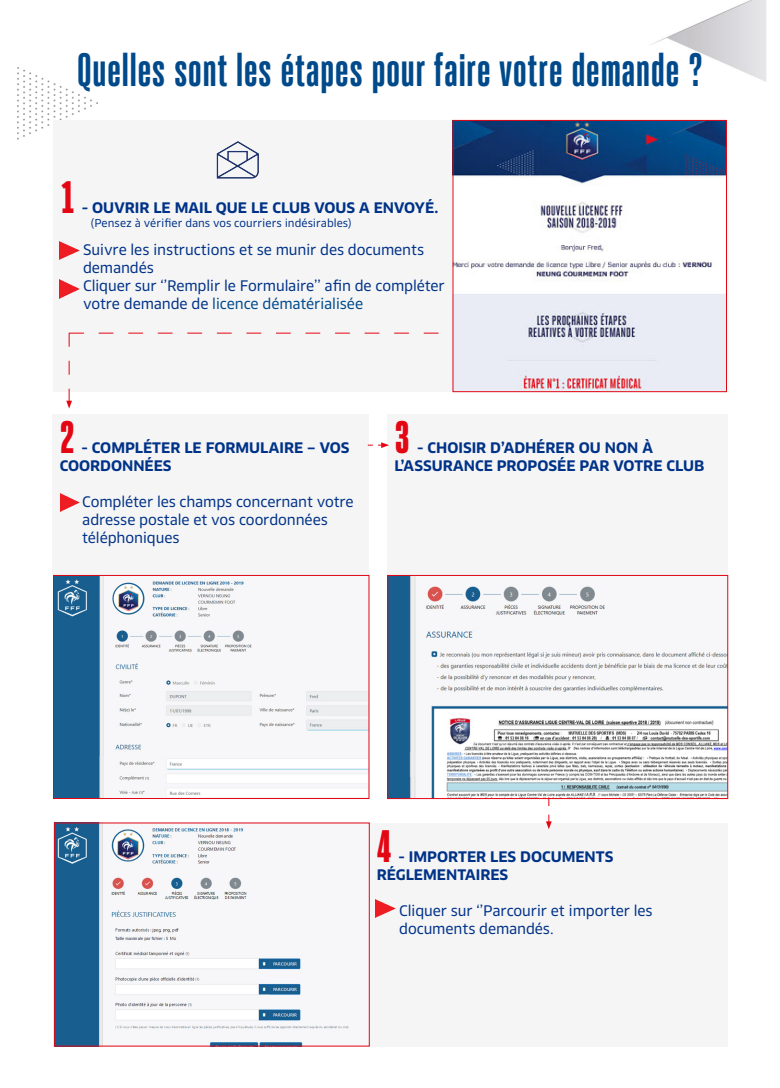
<style>
.page{position:relative;width:780px;height:1088px;background:#fff}
.page>*{position:absolute;margin:0;border:0;box-sizing:border-box;transform-origin:0 0}
.t1{font:46.25px "FFF Hero Bold";letter-spacing:-.01em;color:#004a8b}
.t2{font:45px "FFF Hero Black";color:#e30613}
.t3{font:15px/18px "FFF Equipe Regular";letter-spacing:-.01em;color:#003287}
.t4{font:15px/18px "FFF Equipe Bold";color:#003287}
.t5{font:11.25px "FFF Equipe Regular";letter-spacing:.005em;color:#003287}
.s1{color:#004a8b}
</style>
<div class="page">
<img style="left:651px;top:0;width:116px;height:82px">
<img style="left:18px;top:68px;width:80px;height:71px">
<div style="left:53px;top:120px;width:399px;height:272px;background:#f5f5f6"></div>
<div style="left:387px;top:414px;width:341px;height:161px;background:#f5f5f6"></div>
<div style="left:53px;top:414px;width:315px;height:161px;background:#f5f5f6"></div>
<div style="left:369px;top:823px;width:359px;height:223px;background:#f5f5f6"></div>
<img style="left:454px;top:122px;width:270px;height:268px">
<div style="left:452px;top:120px;width:274px;height:272px;border:1px solid #e30613"></div>
<img style="left:55px;top:577px;width:312px;height:220px">
<div style="left:53px;top:575px;width:316px;height:224px;border:1px solid #e30613"></div>
<img style="left:59px;top:242px;width:20px;height:18px">
<img style="left:59px;top:280px;width:20px;height:18px">
<img style="left:60px;top:493px;width:20px;height:18px">
<img style="left:375px;top:899px;width:20px;height:18px">
<img style="left:389px;top:577px;width:337px;height:220px">
<div style="left:387px;top:575px;width:341px;height:224px;border:1px solid #e30613"></div>
<img style="left:56px;top:825px;width:294px;height:219px">
<svg style="left:368px;top:442px;width:21px;height:6px"></svg>
<svg style="left:546px;top:797px;width:5px;height:32px"></svg>
<svg style="left:66px;top:333px;width:372px;height:76px"></svg>
<img style="left:216px;top:141px;width:43px;height:38px">
<h1 class="t1" style="left:76px;top:45px;width:628px">Quelles sont les étapes pour faire votre demande ?</h1>
<h2 class="t2" style="left:61px;top:173px;width:16px">1</h2>
<p class="t4" style="left:82px;top:198px;width:358px">- OUVRIR LE MAIL QUE LE CLUB VOUS A ENVOYÉ.</p>
<p class="t5" style="left:90px;top:216px;width:263px">(Pensez à vérifier dans vos courriers indésirables)</p>
<p class="t3" style="left:83px;top:241px;width:342px;text-indent:-23px">• Suivre les instructions et se munir des documents demandés</p>
<p class="t3" style="left:83px;top:277px;width:363px;text-indent:-23px">• Cliquer sur ‘’Remplir le Formulaire’’ afin de compléter votre demande de <span class="s1">licence dématérialisée</span></p>
<h2 class="t2" style="left:60px;top:413px;width:16px">2</h2>
<p class="t4" style="left:60px;top:439px;width:291px;text-indent:22px">- COMPLÉTER LE FORMULAIRE – VOS<br>COORDONNÉES</p>
<p class="t3" style="left:82px;top:493px;width:273px;text-indent:-22px">• Compléter les champs concernant votre adresse postale et vos coordonnées téléphoniques</p>
<h2 class="t2" style="left:394px;top:413px;width:17px">3</h2>
<p class="t4" style="left:394px;top:439px;width:311px;text-indent:23px">- CHOISIR D’ADHÉRER OU NON À<br>L’ASSURANCE PROPOSÉE PAR VOTRE CLUB</p>
<h2 class="t2" style="left:376px;top:821px;width:16px">4</h2>
<p class="t4" style="left:376px;top:847px;width:238px;text-indent:22px">- IMPORTER LES DOCUMENTS<br>RÉGLEMENTAIRES</p>
<p class="t3" style="left:399px;top:901px;width:255px;text-indent:-22px">• Cliquer sur ‘’Parcourir et importer les documents demandés.</p>
</div>
